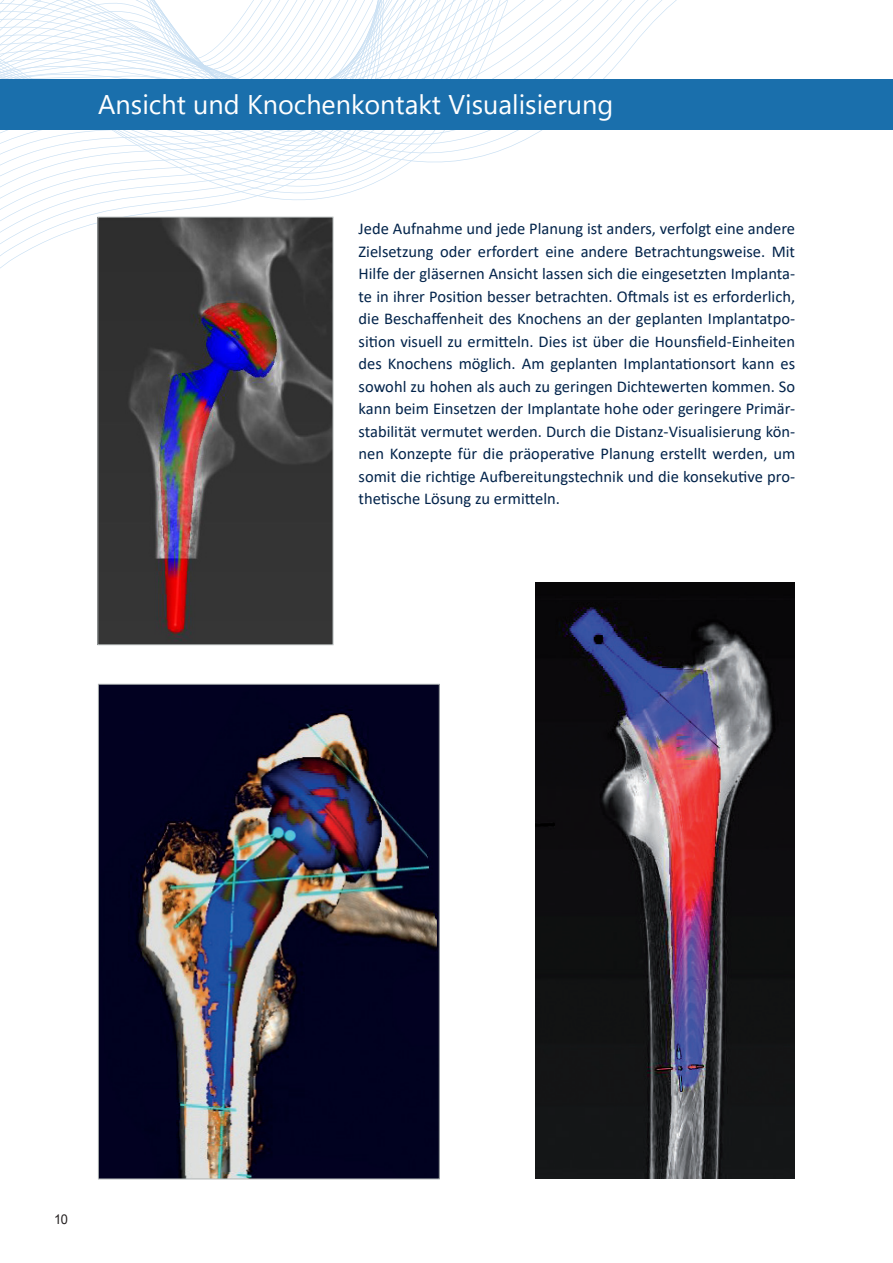
<style>
.page{position:relative;width:893px;height:1263px;background:#fff}
.page>*{position:absolute;margin:0;border:0;box-sizing:border-box;transform-origin:0 0}
.Überschrift_Header{font:27px "Segoe UI";color:#fff}
.Eyecatcher{font:16.5px/22.5px "Calibri";color:#02234a;text-align:justify}
.t1{font:13.5px "Arial";color:#231f20;scale:.95 1}
</style>
<div class="page">
<svg style="left:0;top:0;width:643px;height:291px"></svg>
<div style="left:0;top:79px;width:893px;height:50px;background:#1a6fac"></div>
<img style="left:100px;top:219px;width:231px;height:424px">
<div style="left:98px;top:217px;width:235px;height:428px;border:1px solid #aeb3b3"></div>
<img style="left:100px;top:686px;width:337px;height:491px">
<img style="left:536px;top:582px;width:258px;height:597px">
<p class="Überschrift_Header" style="left:98px;top:79px;width:516px">Ansicht und Knochenkontakt Visualisierung</p>
<p class="Eyecatcher" style="left:359px;top:217px;width:438px">Jede Aufnahme und jede Planung ist anders, verfolgt eine andere Zielsetzung oder erfordert eine andere Betrachtungsweise. Mit Hilfe der gläsernen Ansicht lassen sich die eingesetzten Implanta&shy;te in ihrer Position besser betrachten. Oftmals ist es erforderlich, die Beschaffenheit des Knochens an der geplanten Implantatpo&shy;sition visuell zu ermitteln. Dies ist über die Hounsfield-Einheiten des Knochens möglich. Am geplanten Implantationsort kann es sowohl zu hohen als auch zu geringen Dichtewerten kommen. So kann beim Einsetzen der Implantate hohe oder geringere Primär&shy;stabilität vermutet werden. Durch die Distanz-Visualisierung kön&shy;nen Konzepte für die präoperative Planung erstellt werden, um somit die richtige Aufbereitungstechnik und die konsekutive pro&shy;thetische Lösung zu ermitteln.</p>
<p class="t1" style="left:54px;top:1210px;width:16px">10</p>
</div>
